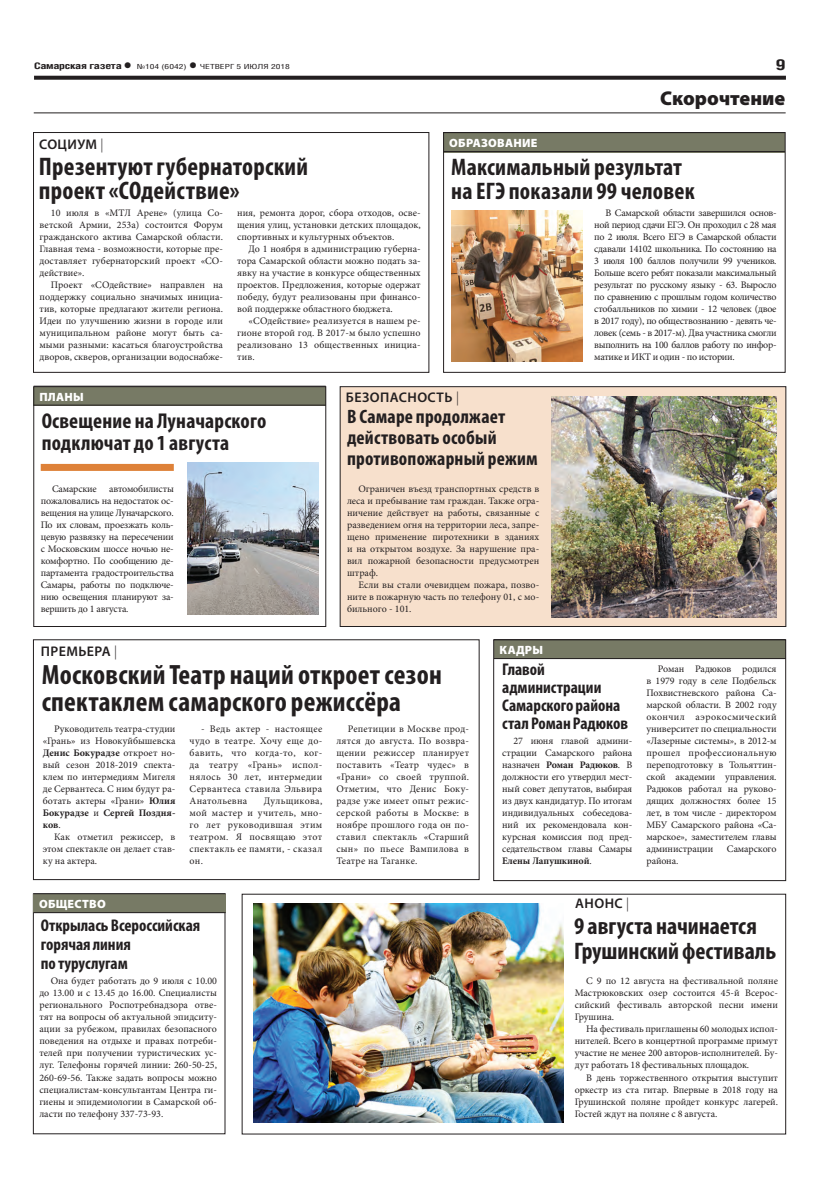
<style>
.page{position:relative;width:820px;height:1191px;background:#fff}
.page>*{position:absolute;margin:0;border:0;box-sizing:border-box;transform-origin:0 0}
.t1{font:700 condensed 28px/27px "Myriad Pro";letter-spacing:.01em;color:#231f20}
.t2{font:700 condensed 25.5px/24px "Myriad Pro";letter-spacing:.01em;color:#231f20}
.t3{font:700 condensed 24px/25px "Myriad Pro";letter-spacing:.005em;color:#231f20}
.t4{font:700 condensed 21.5px/22px "Myriad Pro";letter-spacing:.01em;color:#231f20}
.t5{font:900 20px "Myriad Pro";color:#231f20}
.t6{font:700 condensed 19.5px/21px "Myriad Pro";letter-spacing:.01em;color:#231f20}
.t7{font:700 condensed 17px/18px "Myriad Pro";color:#231f20}
.t8{font:700 15px "Helios Cond";color:#231f20;scale:1.4 1}
.t9{font:600 14px "Myriad Pro";letter-spacing:.03em;color:#231f20}
.t10{font:900 12px "Myriad Pro";letter-spacing:.02em;color:#fff}
.t11{font:10px/12px "Minion Pro";color:#231f20;text-align:justify}
.t12{font:700 9px "Helios Cond";letter-spacing:-.02em;color:#231f20;scale:1.4 1}
.t13{font:7px "Helios Cond";color:#231f20;scale:1.4 1}
.s1{font-size:16px}
.s2{font-weight:700;font-size:16px}
.s3{font-weight:300}
.s4{font-weight:700}
</style>
<div class="page">
<svg style="left:34px;top:76px;width:751px;height:4px;background:#322f2f"></svg>
<div style="left:493px;top:640px;width:292px;height:19px;background:#777a65"></div>
<hr style="left:493px;top:658px;width:292px;height:1px;background:#231f20">
<hr style="left:34px;top:113px;width:751px;height:1px;background:#231f20">
<div style="left:340px;top:387px;width:445px;height:239px;background:#f7e0cc"></div>
<div style="left:340px;top:386px;width:445px;height:241px;border:1px solid #231f20"></div>
<div style="left:41px;top:464px;width:133px;height:7px;background:#de8138"></div>
<div style="left:33px;top:132px;width:396px;height:240px;border:1px solid #231f20"></div>
<div style="left:33px;top:893px;width:192px;height:241px;border:1px solid #231f20"></div>
<div style="left:34px;top:386px;width:291px;height:19px;background:#777a65"></div>
<hr style="left:34px;top:405px;width:291px;height:1px;background:#231f20">
<div style="left:33px;top:639px;width:446px;height:241px;border:1px solid #231f20"></div>
<div style="left:33px;top:386px;width:293px;height:241px;border:1px solid #231f20"></div>
<div style="left:493px;top:639px;width:292px;height:242px;border:1px solid #231f20"></div>
<div style="left:33px;top:894px;width:192px;height:19px;background:#777a65"></div>
<hr style="left:33px;top:893px;width:192px;height:1px;background:#231f20">
<hr style="left:33px;top:912px;width:192px;height:1px;background:#231f20">
<div style="left:443px;top:133px;width:341px;height:19px;background:#777a65"></div>
<hr style="left:443px;top:151px;width:341px;height:1px;background:#231f20">
<div style="left:443px;top:132px;width:342px;height:240px;border:1px solid #231f20"></div>
<img style="left:551px;top:396px;width:225px;height:222px">
<img style="left:187px;top:463px;width:132px;height:151px">
<img style="left:451px;top:210px;width:131px;height:151px">
<img style="left:253px;top:903px;width:310px;height:219px">
<p class="t12" style="left:34px;top:61px;width:71px">Самарская газета<span class="s1">•</span></p>
<p class="t13" style="left:137px;top:63px;width:111px">№104 (6042) <span class="s2">•</span> четверг 5 июля 2018</p>
<h3 class="t8" style="left:775px;top:55px;width:9px">9</h3>
<h3 class="t9" style="left:39px;top:136px;width:66px">Социум <span class="s3">|</span></h3>
<h2 class="t2" style="left:39px;top:154px;width:270px">Презентуют губернаторский проект «СОдействие»</h2>
<p class="t11" style="left:40px;top:207px;width:185px;text-indent:11px">10 июля в «МТЛ Арене» (улица Со&shy;ветской Армии, 253а) состоится Форум гражданского актива Самарской области.<br>Главная тема - возможности, которые пре&shy;доставляет губернаторский проект «СО&shy;действие».</p>
<p class="t11" style="left:40px;top:279px;width:185px;text-indent:11px">Проект «СОдействие» направлен на поддержку социально значимых инициа&shy;тив, которые предлагают жители региона.<br>Идеи по улучшению жизни в городе или муниципальном районе могут быть са&shy;мыми разными: касаться благоустройства дворов, скверов, организации водоснабже-</p>
<p class="t11" style="left:237px;top:207px;width:185px">ния, ремонта дорог, сбора отходов, осве&shy;щения улиц, установки детских площадок, спортивных и культурных объектов.</p>
<p class="t11" style="left:237px;top:243px;width:185px;text-indent:11px">До 1 ноября в администрацию губерна&shy;тора Самарской области можно подать за&shy;явку на участие в конкурсе общественных проектов. Предложения, которые одержат победу, будут реализованы при финансо&shy;вой поддержке областного бюджета.</p>
<p class="t11" style="left:237px;top:315px;width:185px;text-indent:11px">«СОдействие» реализуется в нашем ре&shy;гионе второй год. В 2017-м было успешно реализовано 13 общественных инициа&shy;тив.</p>
<p class="t10" style="left:449px;top:136px;width:18px">ОБРА</p>
<p class="t10" style="left:481px;top:136px;width:25px">ЗОВАН</p>
<p class="t10" style="left:522px;top:136px;width:16px">ИЕ</p>
<h3 class="t5" style="left:660px;top:86px;width:127px">Скорочтение</h3>
<h3 class="t3" style="left:451px;top:154px;width:245px;line-height:24px">Максимальный результат на ЕГЭ показали 99 человек</h3>
<p class="t11" style="left:594px;top:207px;width:184px;text-indent:11px">В Самарской области завершился основ&shy;ной период сдачи ЕГЭ. Он проходил с 28 мая по 2 июля. Всего ЕГЭ в Самарской области сдавали 14102 школьника. По состоянию на 3 июля 100 баллов получили 99 учеников.<br>Больше всего ребят показали максимальный результат по русскому языку - 63. Выросло по сравнению с прошлым годом количество стобалльников по химии - 12 человек (двое в 2017 году), по обществознанию - девять че&shy;ловек (семь - в 2017-м). Два участника смогли выполнить на 100 баллов работу по инфор&shy;матике и ИКТ и один - по истории.</p>
<p class="t10" style="left:39px;top:390px;width:46px">Планы</p>
<h3 class="t4" style="left:42px;top:409px;width:226px">Освещение на Луначарского подключат до 1 августа</h3>
<p class="t11" style="left:41px;top:483px;width:134px;text-indent:11px">Самарские автомобилисты пожаловались на недостаток ос&shy;вещения на улице Луначарского.<br>По их словам, проезжать коль&shy;цевую развязку на пересечении с Московским шоссе ночью не&shy;комфортно. По сообщению де&shy;партамента градостроительства Самары, работы по подключе&shy;нию освещения планируют за&shy;вершить до 1 августа.</p>
<h3 class="t9" style="left:346px;top:388px;width:114px">Безопасность <span class="s3">|</span></h3>
<h3 class="t6" style="left:347px;top:405px;width:192px">В Самаре продолжает действовать особый противопожарный режим</h3>
<p class="t11" style="left:347px;top:483px;width:194px;text-indent:11px">Ограничен въезд транспортных средств в леса и пребывание там граждан. Также огра&shy;ничение действует на работы, связанные с разведением огня на территории леса, запре&shy;щено применение пиротехники в зданиях и на открытом воздухе. За нарушение пра&shy;вил пожарной безопасности предусмотрен штраф.</p>
<p class="t11" style="left:347px;top:579px;width:194px;text-indent:11px">Если вы стали очевидцем пожара, позво&shy;ните в пожарную часть по телефону 01, с мо&shy;бильного - 101.</p>
<h3 class="t9" style="left:41px;top:642px;width:78px">премьера <span class="s3">|</span></h3>
<h1 class="t1" style="left:42px;top:661px;width:401px">Московский Театр наций откроет сезон спектаклем самарского режиссёра</h1>
<p class="t11" style="left:43px;top:723px;width:134px;text-indent:11px">Руководитель театра-студии «Грань» из Новокуйбышевска <span class="s4">Денис Бокурадзе</span> откроет но&shy;вый сезон 2018-2019 спекта&shy;клем по интермедиям Мигеля де Сервантеса. С ним будут ра&shy;ботать актеры «Грани» <span class="s4">Юлия Бокурадзе</span> и <span class="s4">Сергей Поздня&shy;ков</span>.</p>
<p class="t11" style="left:43px;top:831px;width:134px;text-indent:11px">Как отметил режиссер, в этом спектакле он делает став&shy;ку на актера.</p>
<p class="t10" style="left:39px;top:897px;width:67px">Общество</p>
<p class="t11" style="left:189px;top:723px;width:134px;text-indent:11px">- Ведь актер - настоящее чудо в театре. Хочу еще до&shy;бавить, что когда-то, ког&shy;да театру «Грань» испол&shy;нялось 30 лет, интермедии Сервантеса ставила Эльвира Анатольевна</p>
<p class="t11" style="left:189px;top:795px;width:134px;text-indent:74px">Дульщикова, мой мастер и учитель, мно&shy;го лет руководившая этим театром. Я посвящаю этот спектакль ее памяти, - сказал он.</p>
<p class="t11" style="left:336px;top:723px;width:134px;text-indent:11px">Репетиции в Москве прод&shy;лятся до августа. По возвра&shy;щении режиссер планирует поставить «Театр чудес» в «Грани» со своей труппой.<br>Отметим, что Денис Боку&shy;радзе уже имеет опыт режис&shy;серской работы в Москве: в ноябре прошлого года он по&shy;ставил спектакль «Старший сын» по пьесе Вампилова в Театре на Таганке.</p>
<p class="t10" style="left:499px;top:643px;width:45px">Кадры</p>
<h3 class="t7" style="left:502px;top:660px;width:127px">Главой администрации<br>Самарского района стал Роман Радюков</h3>
<p class="t11" style="left:502px;top:735px;width:131px;text-indent:11px">27 июня главой админи&shy;страции Самарского района назначен <span class="s4">Роман Радюков</span>. В должности его утвердил мест&shy;ный совет депутатов, выбирая из двух кандидатур. По итогам индивидуальных собеседова&shy;ний их рекомендовала кон&shy;курсная комиссия под пред&shy;седательством главы Самары <span class="s4">Елены Лапушкиной</span>.</p>
<h3 class="t9" style="left:575px;top:894px;width:55px">анонс <span class="s3">|</span></h3>
<p class="t11" style="left:646px;top:663px;width:131px;text-indent:11px">Роман Радюков родился в 1979 году в селе Подбельск Похвистневского района Са&shy;марской области. В 2002 году окончил аэрокосмический университет по специальности «Лазерные системы», в 2012-м прошел профессиональную переподготовку в Тольяттин&shy;ской академии управления.<br>Радюков работал на руково&shy;дящих должностях более 15 лет, в том числе - директором МБУ Самарского района «Са&shy;марское», заместителем главы администрации</p>
<p class="t11" style="left:726px;top:843px;width:51px">Самарского</p>
<p class="t11" style="left:646px;top:855px;width:33px">района.</p>
<h3 class="t7" style="left:41px;top:915px;width:161px;line-height:19px">Открылась Всероссийская горячая линия<br>по туруслугам</h3>
<p class="t11" style="left:39px;top:975px;width:179px;text-indent:11px">Она будет работать до 9 июля с 10.00 до 13.00 и с 13.45 до 16.00. Специалисты регионального Роспотребнадзора отве&shy;тят на вопросы об актуальной эпидситу&shy;ации за рубежом, правилах безопасного поведения на отдыхе и правах потреби&shy;телей при получении туристических ус&shy;луг. Телефоны горячей линии: 260-50-25, 260-69-56. Также задать вопросы можно специалистам-консультантам Центра ги&shy;гиены и эпидемиологии в Самарской об&shy;ласти по телефону 337-73-93.</p>
<h3 class="t3" style="left:574px;top:913px;width:203px">9 августа начинается<br>Грушинский фестиваль</h3>
<p class="t11" style="left:574px;top:975px;width:204px;text-indent:11px">С 9 по 12 августа на фестивальной поляне Мастрюковских озер состоится 45-й Всерос&shy;сийский фестиваль авторской песни имени Грушина.</p>
<p class="t11" style="left:574px;top:1023px;width:204px;text-indent:11px">На фестиваль приглашены 60 молодых испол&shy;нителей. Всего в концертной программе примут участие не менее 200 авторов-исполнителей. Бу&shy;дут работать 18 фестивальных площадок.</p>
<p class="t11" style="left:574px;top:1071px;width:204px;text-indent:11px">В день торжественного открытия выступит оркестр из ста гитар. Впервые в 2018 году на Грушинской поляне пройдет конкурс лагерей.<br>Гостей ждут на поляне с 8 августа.</p>
</div>
